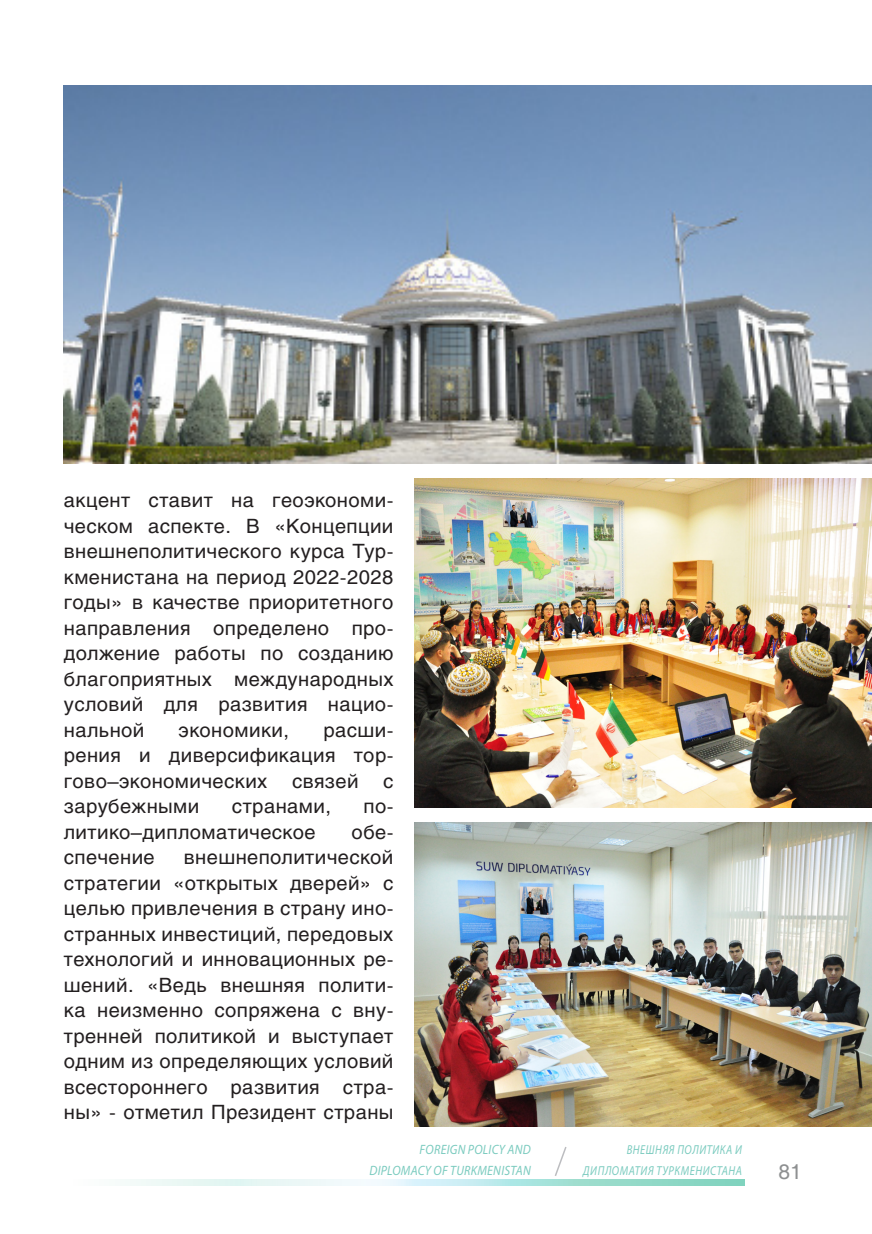
<style>
.page{position:relative;width:872px;height:1234px;background:#fff}
.page>*{position:absolute;margin:0;border:0;box-sizing:border-box;transform-origin:0 0}
.t1{font:21px "Helvetica";color:#8e9091}
.Esasy_Tekst_RU{font:19.5px/25.5px "Helios";letter-spacing:.02em;color:#231f20;text-align:justify}
.t2{font:italic 13.5px/21px "Myriad Pro";letter-spacing:.02em;color:#7bcbbf;text-align:right;scale:.91 1}
.t3{font:italic 12.9px/21px "Myriad Pro";letter-spacing:.05em;color:#7bcbbf;text-align:right;scale:.84 1}
</style>
<div class="page">
<svg style="left:125px;top:1179px;width:620px;height:6px"></svg>
<img style="left:64px;top:85px;width:808px;height:378px">
<img style="left:415px;top:478px;width:457px;height:329px">
<img style="left:415px;top:822px;width:457px;height:304px">
<svg style="left:555px;top:1147px;width:12px;height:29px"></svg>
<p class="Esasy_Tekst_RU" style="left:64px;top:486px;width:331px">акцент ставит на геоэкономи&shy;ческом аспекте. В «Концепции внешнеполитического курса Тур&shy;кменистана на период 2022-2028 годы» в качестве приоритетного направления определено про&shy;должение работы по созданию благоприятных международных условий для развития нацио&shy;нальной</p>
<p class="Esasy_Tekst_RU" style="left:64px;top:716px;width:331px;text-indent:259px">расши&shy;рения и диверсификация тор&shy;гово–экономических</p>
<p class="Esasy_Tekst_RU" style="left:179px;top:716px;width:112px">экономики,</p>
<p class="Esasy_Tekst_RU" style="left:292px;top:767px;width:68px">связей</p>
<p class="Esasy_Tekst_RU" style="left:383px;top:767px;width:12px">с</p>
<p class="Esasy_Tekst_RU" style="left:64px;top:792px;width:137px">зарубежными</p>
<p class="Esasy_Tekst_RU" style="left:232px;top:792px;width:101px">странами,</p>
<p class="Esasy_Tekst_RU" style="left:363px;top:792px;width:31px">по-</p>
<p class="Esasy_Tekst_RU" style="left:64px;top:818px;width:253px">литико–дипломатическое</p>
<p class="Esasy_Tekst_RU" style="left:352px;top:818px;width:43px">обе-</p>
<p class="Esasy_Tekst_RU" style="left:64px;top:843px;width:92px">спечение</p>
<p class="Esasy_Tekst_RU" style="left:64px;top:843px;width:331px;text-indent:120px">внешнеполитической стратегии «открытых дверей» с целью привлечения в страну ино&shy;странных инвестиций, передовых технологий и инновационных ре&shy;шений. «Ведь внешняя полити&shy;ка неизменно сопряжена с вну&shy;тренней политикой и выступает одним из определяющих условий всестороннего развития стра&shy;ны» - отметил Президент страны</p>
<p class="t2" style="left:369px;top:1138px;width:179px">FOREIGN POLICY AND<br>DIPLOMACY OF TURKMENISTAN</p>
<p class="t3" style="left:583px;top:1138px;width:191px">ВНЕШНЯЯ ПОЛИТИКА И<br>ДИПЛОМАТИЯ ТУРКМЕНИСТАНА</p>
<p class="t1" style="left:778px;top:1158px;width:25px">81</p>
</div>
